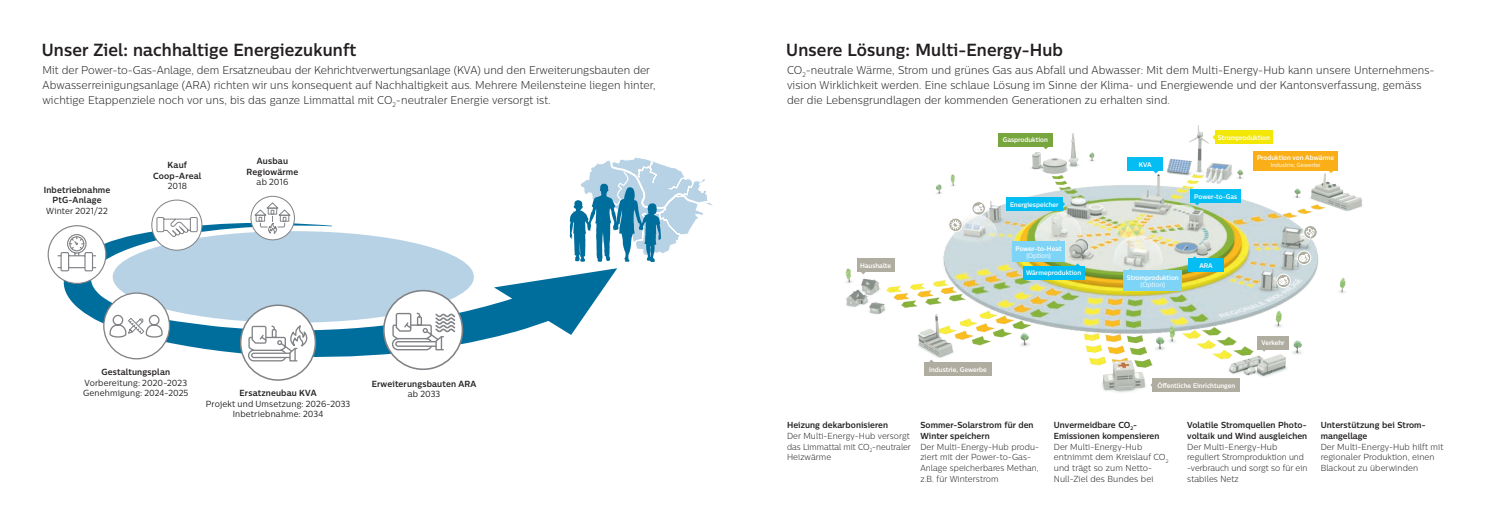
<style>
.page{position:relative;width:1489px;height:525px;background:#fff}
.page>*{position:absolute;margin:0;border:0;box-sizing:border-box;transform-origin:0 0}
.t1{font:700 17.5px "Centrale Limeco";letter-spacing:.01em;color:#231f20}
.t2{font:300 11.25px/15px "Centrale Limeco";letter-spacing:.01em;color:#231f20}
.t3{font:8.88px/10.6px "Centrale Limeco";letter-spacing:.015em;color:#231f20}
.t4{font:700 8.88px/10.6px "Centrale Limeco";letter-spacing:.02em;color:#231f20;text-align:center}
.t5{font:300 8.75px/10.8px "Centrale Limeco";letter-spacing:.01em;color:#231f20}
.t6{font:700 8.75px/10.8px "Centrale Limeco";letter-spacing:.01em;color:#231f20}
.t7{font:700 6.75px "Centrale Limeco";color:#fff}
.t8{font:6.75px "Centrale Limeco";color:#fff}
.t9{font:5.88px "Centrale Limeco";color:#fff}
</style>
<div class="page">
<svg style="left:569px;top:157px;width:144px;height:105px"></svg>
<svg style="left:47px;top:220px;width:570px;height:141px"></svg>
<div style="left:241px;top:305px;width:74px;height:75px;background:#fff;border-radius:50%"></div>
<div style="left:240px;top:304px;width:76px;height:76px;border:2px solid #808285;border-radius:50%"></div>
<svg style="left:247px;top:323px;width:64px;height:39px"></svg>
<div style="left:152px;top:200px;width:50px;height:50px;background:#fff;border-radius:50%"></div>
<div style="left:151px;top:199px;width:51px;height:51px;border:1px solid #808285;border-radius:50%"></div>
<svg style="left:156px;top:217px;width:42px;height:21px"></svg>
<div style="left:48px;top:225px;width:58px;height:58px;background:#fff;border-radius:50%"></div>
<div style="left:48px;top:225px;width:58px;height:59px;border:1px solid #808285;border-radius:50%"></div>
<svg style="left:58px;top:233px;width:38px;height:39px"></svg>
<svg style="left:251px;top:196px;width:43px;height:44px"></svg>
<div style="left:250px;top:196px;width:45px;height:44px;border:1px solid #808285;border-radius:50%"></div>
<svg style="left:253px;top:201px;width:39px;height:33px"></svg>
<div style="left:384px;top:290px;width:78px;height:79px;background:#fff;border-radius:50%"></div>
<div style="left:383px;top:290px;width:80px;height:80px;border:2px solid #808285;border-radius:50%"></div>
<svg style="left:391px;top:312px;width:65px;height:39px"></svg>
<div style="left:104px;top:293px;width:65px;height:65px;background:#fff;border-radius:50%"></div>
<div style="left:103px;top:292px;width:67px;height:67px;border:1px solid #808285;border-radius:50%"></div>
<svg style="left:109px;top:314px;width:54px;height:24px"></svg>
<img style="left:845px;top:125px;width:518px;height:268px">
<svg style="left:1212px;top:131px;width:3px;height:13px"></svg>
<div style="left:1215px;top:130px;width:57px;height:14px;background:#f3e706"></div>
<svg style="left:1149px;top:171px;width:13px;height:2px"></svg>
<div style="left:1127px;top:157px;width:35px;height:14px;background:#04bdf2"></div>
<svg style="left:1190px;top:203px;width:13px;height:2px"></svg>
<div style="left:1190px;top:189px;width:51px;height:14px;background:#04bdf2"></div>
<svg style="left:1257px;top:349px;width:13px;height:2px"></svg>
<div style="left:1257px;top:336px;width:31px;height:13px;background:#afada0"></div>
<svg style="left:1150px;top:378px;width:2px;height:13px"></svg>
<div style="left:1152px;top:378px;width:87px;height:13px;background:#afada0"></div>
<svg style="left:1062px;top:198px;width:3px;height:12px"></svg>
<div style="left:1005px;top:197px;width:57px;height:14px;background:#04bdf2"></div>
<svg style="left:1051px;top:239px;width:13px;height:3px"></svg>
<div style="left:1012px;top:242px;width:53px;height:20px;background:#7ed4f6"></div>
<svg style="left:1123px;top:268px;width:13px;height:2px"></svg>
<div style="left:1123px;top:270px;width:58px;height:21px;background:#7ed4f6"></div>
<svg style="left:1188px;top:256px;width:12px;height:2px"></svg>
<div style="left:1188px;top:258px;width:35px;height:14px;background:#04bdf2"></div>
<svg style="left:1039px;top:146px;width:13px;height:3px"></svg>
<div style="left:997px;top:133px;width:55px;height:13px;background:#77a53e"></div>
<svg style="left:924px;top:359px;width:13px;height:3px"></svg>
<div style="left:924px;top:362px;width:67px;height:13px;background:#afada0"></div>
<svg style="left:856px;top:272px;width:13px;height:2px"></svg>
<div style="left:856px;top:258px;width:38px;height:14px;background:#afada0"></div>
<svg style="left:1071px;top:263px;width:12px;height:3px"></svg>
<div style="left:1022px;top:266px;width:62px;height:13px;background:#04bdf2"></div>
<svg style="left:1324px;top:170px;width:13px;height:3px"></svg>
<div style="left:1253px;top:151px;width:84px;height:19px;background:#faaf18"></div>
<div style="left:1303px;top:225px;width:14px;height:14px;border:1px solid #fff;border-radius:50%"></div>
<svg style="left:1305px;top:227px;width:9px;height:10px"></svg>
<svg style="left:1276px;top:274px;width:14px;height:13px"></svg>
<div style="left:1276px;top:274px;width:14px;height:13px;border:1px solid #fff;border-radius:50%"></div>
<svg style="left:1278px;top:277px;width:9px;height:8px"></svg>
<svg style="left:1297px;top:251px;width:13px;height:13px"></svg>
<div style="left:1296px;top:251px;width:14px;height:13px;border:1px solid #fff;border-radius:50%"></div>
<svg style="left:1298px;top:253px;width:10px;height:8px"></svg>
<svg style="left:971px;top:201px;width:14px;height:14px"></svg>
<div style="left:971px;top:201px;width:14px;height:14px;border:1px solid #fff;border-radius:50%"></div>
<svg style="left:973px;top:204px;width:10px;height:8px"></svg>
<div style="left:948px;top:218px;width:14px;height:13px;border:1px solid #fff;border-radius:50%"></div>
<svg style="left:950px;top:220px;width:10px;height:9px"></svg>
<h1 class="t1" style="left:42px;top:38px;width:316px">Unser Ziel: nachhaltige Energiezukunft</h1>
<p class="t2" style="left:43px;top:62px;width:614px">Mit der Power-to-Gas-Anlage, dem Ersatzneubau der Kehrichtverwertungsanlage (KVA) und den Erweiterungsbauten der<br>Abwasserreinigungsanlage (ARA) richten wir uns konsequent auf Nachhaltigkeit aus. Mehrere Meilensteine liegen hinter, wichtige Etappenziele noch vor uns, bis das ganze Limmattal mit CO<sub>2</sub>-neutraler Energie versorgt ist.</p>
<h1 class="t1" style="left:786px;top:38px;width:278px">Unsere Lösung: Multi-Energy-Hub</h1>
<p class="t2" style="left:787px;top:62px;width:649px">CO<sub>2</sub>-neutrale Wärme, Strom und grünes Gas aus Abfall und Abwasser: Mit dem Multi-Energy-Hub kann unsere Unternehmens&shy;vision Wirklichkeit werden. Eine schlaue Lösung im Sinne der Klima- und Energiewende und der Kantonsverfassung, gemäss der die Lebensgrundlagen der kommenden Generationen zu erhalten sind.</p>
<p class="t7" style="left:1002px;top:135px;width:47px">Gasproduktion</p>
<p class="t7" style="left:1217px;top:133px;width:53px">Stromproduktion</p>
<p class="t4" style="left:44px;top:184px;width:68px">Inbetriebnahme<br>PtG-Anlage</p>
<p class="t3" style="left:46px;top:205px;width:63px">Winter 2021/22</p>
<p class="t4" style="left:153px;top:159px;width:50px">Kauf<br>Coop-Areal</p>
<p class="t3" style="left:168px;top:181px;width:21px">2018</p>
<p class="t4" style="left:247px;top:155px;width:53px">Ausbau<br>Regiowärme</p>
<p class="t3" style="left:257px;top:176px;width:33px">ab 2016</p>
<p class="t7" style="left:1009px;top:200px;width:50px">Energiespeicher</p>
<p class="t7" style="left:1015px;top:244px;width:48px">Power-to-Heat</p>
<p class="t8" style="left:1026px;top:251px;width:26px">(Option)</p>
<p class="t7" style="left:1138px;top:160px;width:14px">KVA</p>
<p class="t7" style="left:1194px;top:192px;width:44px">Power-to-Gas</p>
<p class="t7" style="left:1256px;top:153px;width:79px">Produktion von Abwärme</p>
<p class="t9" style="left:1270px;top:161px;width:51px">Industrie, Gewerbe</p>
<p class="t7" style="left:860px;top:261px;width:33px">Haushalte</p>
<p class="t7" style="left:1199px;top:261px;width:15px">ARA</p>
<p class="t7" style="left:1025px;top:268px;width:57px">Wärmeproduktion</p>
<p class="t7" style="left:1126px;top:273px;width:53px">Stromproduktion</p>
<p class="t8" style="left:1140px;top:280px;width:26px">(Option)</p>
<p class="t7" style="left:1261px;top:338px;width:25px">Verkehr</p>
<p class="t4" style="left:101px;top:366px;width:70px">Gestaltungsplan</p>
<p class="t3" style="left:83px;top:377px;width:107px">Vorbereitung: 2020-2023<br>Genehmigung: 2024-2025</p>
<p class="t4" style="left:239px;top:387px;width:78px">Ersatzneubau KVA</p>
<p class="t3" style="left:206px;top:398px;width:146px;text-align:center">Projekt und Umsetzung: 2026-2033<br>Inbetriebnahme: 2034</p>
<p class="t4" style="left:372px;top:378px;width:106px">Erweiterungsbauten ARA</p>
<p class="t3" style="left:408px;top:388px;width:34px">ab 2033</p>
<p class="t7" style="left:929px;top:364px;width:59px">Industrie, Gewerbe</p>
<p class="t7" style="left:1157px;top:380px;width:79px">Öffentliche Einrichtungen</p>
<p class="t6" style="left:787px;top:419px;width:103px">Heizung dekarbonisieren</p>
<p class="t5" style="left:787px;top:430px;width:125px;text-align:justify">Der Multi-Energy-Hub versorgt das Limmattal mit CO<sub>2</sub>-neutraler Heizwärme</p>
<p class="t6" style="left:920px;top:419px;width:115px">Sommer-Solarstrom für den<br>Winter speichern</p>
<p class="t5" style="left:920px;top:441px;width:120px">Der Multi-Energy-Hub produ&shy;ziert mit der Power-to-Gas-<br>Anlage speicherbares Methan, z.B. für Winterstrom</p>
<p class="t6" style="left:1053px;top:419px;width:107px">Unvermeidbare CO<sub>2</sub>-<br>Emissionen kompensieren</p>
<p class="t5" style="left:1053px;top:441px;width:116px">Der Multi-Energy-Hub entnimmt dem Kreislauf CO<sub>2 </sub>und trägt so zum Netto-<br>Null-Ziel des Bundes bei</p>
<p class="t6" style="left:1187px;top:419px;width:121px">Volatile Stromquellen Photo&shy;voltaik und Wind ausgleichen</p>
<p class="t5" style="left:1187px;top:441px;width:122px">Der Multi-Energy-Hub reguliert Stromproduktion und -verbrauch und sorgt so für ein stabiles Netz</p>
<p class="t6" style="left:1320px;top:419px;width:106px">Unterstützung bei Strom&shy;mangellage</p>
<p class="t5" style="left:1320px;top:441px;width:124px">Der Multi-Energy-Hub hilft mit regionaler Produktion, einen<br>Blackout zu überwinden</p>
</div>
